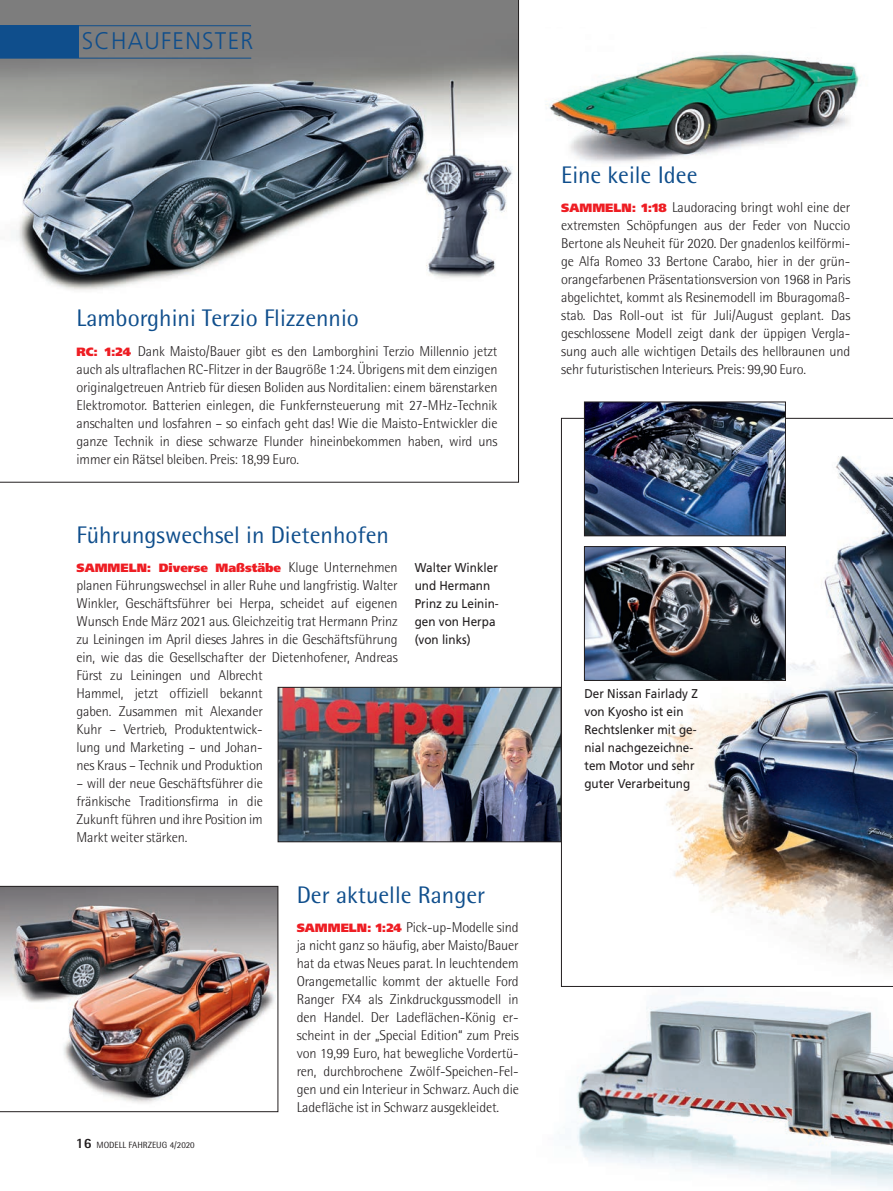
<style>
.page{position:relative;width:893px;height:1191px;background:#fff}
.page>*{position:absolute;margin:0;border:0;box-sizing:border-box;transform-origin:0 0}
.t1{font:24px "Rotis Semi Sans";color:#0f4e8c}
.t2{font:300 24px "Frutiger";letter-spacing:.055em;color:#0f4e8c;scale:.96 1}
.t3{font:300 14.25px/18px "Rotis Semi Sans";letter-spacing:-.01em;color:#231f20;text-align:justify}
.t4{font:12.75px/18px "Frutiger";color:#231f20;scale:.92 1}
.t5{font:900 12px "Frutiger";color:#ee1d23}
.t6{font:9px "Rotis Semi Sans";color:#231f20}
.s1{font-family:"Frutiger";font-weight:900;font-size:12px;color:#ee1d23}
.s2{font-family:"Rotis Semi Sans";font-weight:300;font-size:14.25px;color:#231f20}
.s3{font-family:"Rotis Sans Serif";font-weight:800;font-size:14.25px}
</style>
<div class="page">
<img style="left:560px;top:939px;width:333px;height:249px">
<img style="left:519px;top:28px;width:342px;height:139px">
<svg style="left:0;top:0;width:519px;height:482px"></svg>
<hr style="left:0;top:58px;width:251px;height:1px;background:#0f4e8c">
<hr style="left:0;top:25px;width:251px;height:1px;background:#0f4e8c">
<div style="left:0;top:25px;width:79px;height:33px;background:#0f4e8c"></div>
<img style="left:561px;top:418px;width:332px;height:568px">
<img style="left:280px;top:689px;width:279px;height:151px">
<div style="left:278px;top:687px;width:283px;height:155px;border:1px solid #231f20"></div>
<img style="left:586px;top:404px;width:198px;height:130px">
<div style="left:584px;top:402px;width:202px;height:134px;border:1px solid #231f20"></div>
<img style="left:586px;top:548px;width:198px;height:130px">
<div style="left:584px;top:546px;width:202px;height:134px;border:1px solid #231f20"></div>
<img style="left:0;top:886px;width:278px;height:225px">
<h1 class="t2" style="left:82px;top:31px;width:180px">SCHAUFENSTER</h1>
<h1 class="t1" style="left:77px;top:309px;width:284px">Lamborghini Terzio Flizzennio</h1>
<p class="t3" style="left:77px;top:343px;width:422px"><span class="s1">RC: 1:24</span> Dank Maisto/Bauer gibt es den Lamborghini Terzio Millennio jetzt auch als ultraflachen RC-Flitzer in der Baugröße 1:24. Übrigens mit dem einzigen originalgetreuen Antrieb für diesen Boliden aus Norditalien: einem bärenstarken Elektromotor. Batterien einlegen, die Funkfernsteuerung mit 27-MHz-Technik anschalten und losfahren – so einfach geht das! Wie die Maisto-Entwickler die ganze Technik in diese schwarze Flunder hineinbekommen haben, wird uns immer ein Rätsel bleiben. Preis: 18,99 Euro.</p>
<h1 class="t1" style="left:77px;top:527px;width:314px">Führungswechsel in Dietenhofen</h1>
<p class="t5" style="left:77px;top:563px;width:323px">SAMMELN: Diverse Maßstäbe <span class="s2">Kluge Unternehmen</span></p>
<p class="t3" style="left:77px;top:577px;width:323px;text-align:left">planen Führungswechsel in aller Ruhe und langfristig. Walter Winkler, Geschäftsführer bei Herpa, scheidet auf eigenen Wunsch Ende März 2021 aus. Gleichzeitig trat Hermann Prinz zu Leiningen im April dieses Jahres in die Geschäftsführung ein, wie das die Gesellschafter der Dietenhofener, Andreas Fürst zu Leiningen und Albrecht<br>Hammel, jetzt offiziell bekannt<br>gaben. Zusammen mit Alexander<br>Kuhr – Vertrieb, Produktentwick-<br>lung und Marketing – und Johan-<br>nes Kraus – Technik und Produktion</p>
<p class="t3" style="left:77px;top:775px;width:188px">– will der neue Geschäftsführer die fränkische Traditionsfirma in die Zukunft führen und ihre Position im Markt weiter stärken.</p>
<p class="t4" style="left:415px;top:559px;width:93px">Walter Winkler und Hermann<br>Prinz zu Leinin&shy;gen von Herpa (von links)</p>
<p class="t6" style="left:76px;top:1142px;width:120px"><span class="s3">16</span> MODELL FAHRZEUG 4/2020</p>
<h1 class="t1" style="left:297px;top:886px;width:190px">Der aktuelle Ranger</h1>
<p class="t3" style="left:297px;top:919px;width:224px"><span class="s1">SAMMELN: 1:24</span> Pick-up-Modelle sind ja nicht ganz so häufig, aber Maisto/Bauer hat da etwas Neues parat. In leuchtendem Orangemetallic kommt der aktuelle Ford Ranger FX4 als Zinkdruckgussmodell in den Handel. Der Ladeflächen-König er&shy;scheint in der „Special Edition“ zum Preis von 19,99 Euro, hat bewegliche Vordertü&shy;ren, durchbrochene Zwölf-Speichen-Fel&shy;gen und ein Interieur in Schwarz. Auch die Ladefläche ist in Schwarz ausgekleidet.</p>
<h1 class="t1" style="left:561px;top:167px;width:138px">Eine keile Idee</h1>
<p class="t3" style="left:561px;top:199px;width:291px"><span class="s1">SAMMELN: 1:18</span> Laudoracing bringt wohl eine der extremsten Schöpfungen aus der Feder von Nuccio Bertone als Neuheit für 2020. Der gnadenlos keilförmi&shy;ge Alfa Romeo 33 Bertone Carabo, hier in der grün&shy;orangefarbenen Präsentationsversion von 1968 in Paris abgelichtet, kommt als Resinemodell im Bburagomaß&shy;stab. Das Roll-out ist für Juli/August geplant. Das geschlossene Modell zeigt dank der üppigen Vergla&shy;sung auch alle wichtigen Details des hellbraunen und sehr futuristischen Interieurs. Preis: 99,90 Euro.</p>
<p class="t4" style="left:584px;top:685px;width:125px">Der Nissan Fairlady Z von Kyosho ist ein<br>Rechtslenker mit ge&shy;nial nachgezeichne&shy;tem Motor und sehr guter Verarbeitung</p>
</div>
